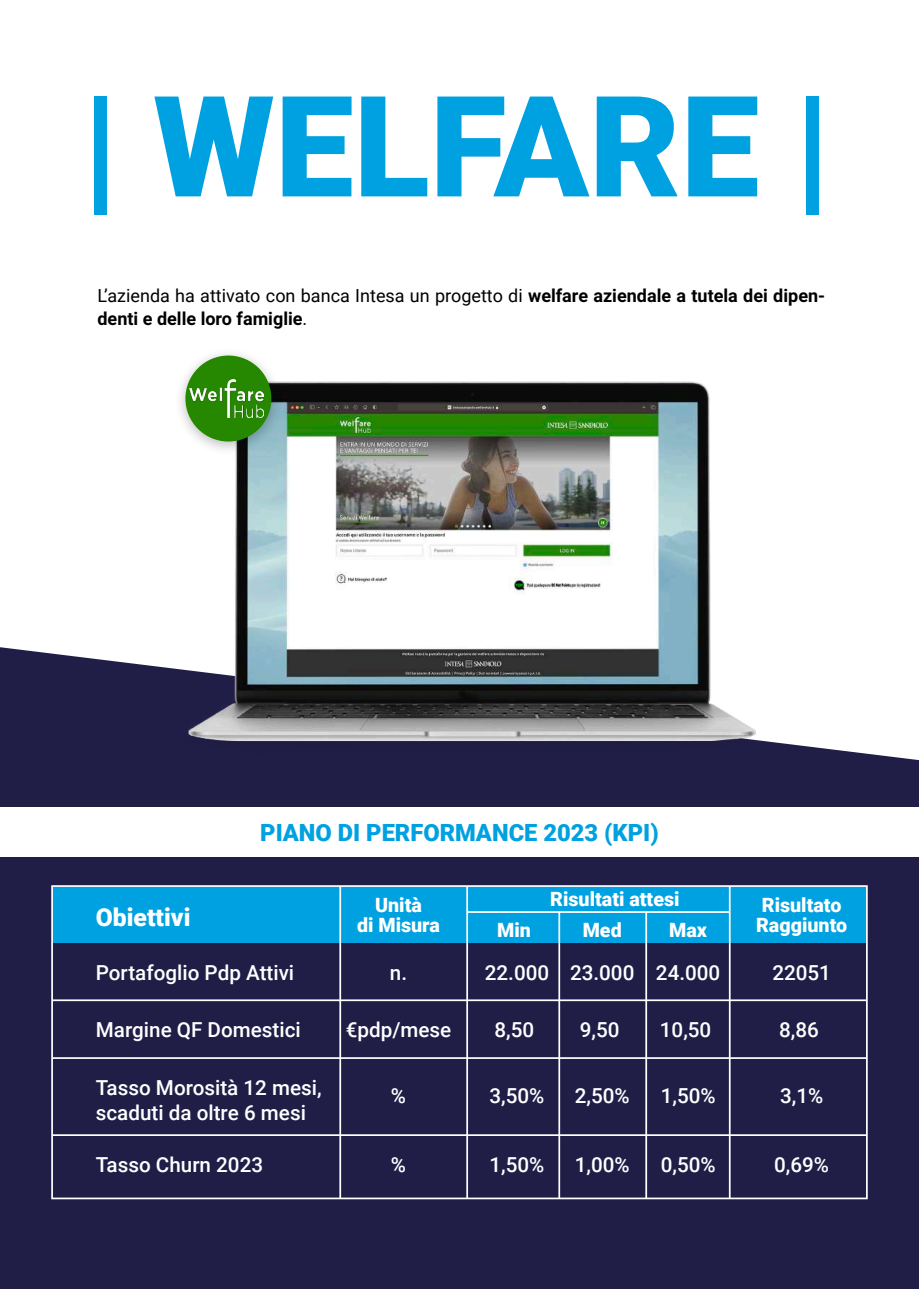
<style>
.page{position:relative;width:919px;height:1289px;background:#fff}
.page>*{position:absolute;margin:0;border:0;box-sizing:border-box;transform-origin:0 0}
.t1{font:900 140.4px "Roboto";color:#00a1e0}
.t2{font:900 24.75px "Roboto";color:#fff}
.t3{font:900 23.7px "Roboto";color:#00a1e0}
.t4{font:500 20.7px/24.9px "Roboto";color:#fff}
.t5{font:900 19.65px/19.8px "Roboto";color:#fff;text-align:center}
.t6{font:700 18px/22.5px "Roboto";color:#000}
.s1{font-weight:400}
</style>
<div class="page">
<svg style="left:0;top:647px;width:918px;height:641px;fill:#201e47"></svg>
<img style="left:185px;top:381px;width:570px;height:372px">
<img style="left:180px;top:353px;width:107px;height:107px">
<div style="left:185px;top:355px;width:86px;height:86px;background:#258800;border-radius:50%"></div>
<img style="left:189px;top:380px;width:74px;height:37px">
<div style="left:0;top:807px;width:918px;height:50px;background:#fff"></div>
<svg style="left:50px;top:884px;width:818px;height:316px"></svg>
<hr style="left:467px;top:911px;width:262px;height:1px;background:#fff">
<h1 class="t1" style="left:82px;top:48px;width:749px">| WELFARE |</h1>
<p class="t6" style="left:97px;top:284px;width:729px"><span class="s1">L’azienda ha attivato con banca Intesa un progetto di</span> welfare aziendale a tutela dei dipen&shy;denti e delle loro famiglie<span class="s1">.</span></p>
<p class="t3" style="left:260px;top:816px;width:400px">PIANO DI PERFORMANCE 2023 (KPI)</p>
<p class="t5" style="left:669px;top:883px;width:39px;line-height:30.6px;text-align:left;text-indent:-119px">Risultati attesi<br>Max</p>
<p class="t5" style="left:357px;top:894px;width:84px">Unità<br>di Misura</p>
<p class="t5" style="left:761px;top:894px;width:81px">Risultato</p>
<p class="t2" style="left:96px;top:900px;width:96px">Obiettivi</p>
<p class="t4" style="left:96px;top:959px;width:200px">Portafoglio Pdp Attivi</p>
<p class="t4" style="left:390px;top:959px;width:19px">n.</p>
<p class="t4" style="left:485px;top:959px;width:237px">22.000 23.000 24.000</p>
<p class="t4" style="left:772px;top:959px;width:60px">22051</p>
<p class="t4" style="left:96px;top:1016px;width:206px">Margine QF Domestici</p>
<p class="t4" style="left:346px;top:1016px;width:107px">€pdp/mese</p>
<p class="t4" style="left:494px;top:1016px;width:41px">8,50</p>
<p class="t4" style="left:579px;top:1016px;width:41px">9,50</p>
<p class="t4" style="left:659px;top:1016px;width:53px">10,50</p>
<p class="t4" style="left:779px;top:1016px;width:41px">8,86</p>
<p class="t5" style="left:497px;top:919px;width:35px">Min</p>
<p class="t5" style="left:582px;top:919px;width:41px">Med</p>
<p class="t5" style="left:756px;top:914px;width:93px">Raggiunto</p>
<p class="t4" style="left:96px;top:1074px;width:227px">Tasso Morosità 12 mesi, scaduti da oltre 6 mesi</p>
<p class="t4" style="left:391px;top:1082px;width:17px">%</p>
<p class="t4" style="left:489px;top:1082px;width:56px">3,50%</p>
<p class="t4" style="left:574px;top:1082px;width:56px">2,50%</p>
<p class="t4" style="left:660px;top:1082px;width:56px">1,50%</p>
<p class="t4" style="left:780px;top:1082px;width:45px">3,1%</p>
<p class="t4" style="left:96px;top:1151px;width:169px">Tasso Churn 2023</p>
<p class="t4" style="left:391px;top:1151px;width:17px">%</p>
<p class="t4" style="left:489px;top:1151px;width:56px">1,50%</p>
<p class="t4" style="left:574px;top:1151px;width:56px">1,00%</p>
<p class="t4" style="left:660px;top:1151px;width:56px">0,50%</p>
<p class="t4" style="left:774px;top:1151px;width:56px">0,69%</p>
</div>
